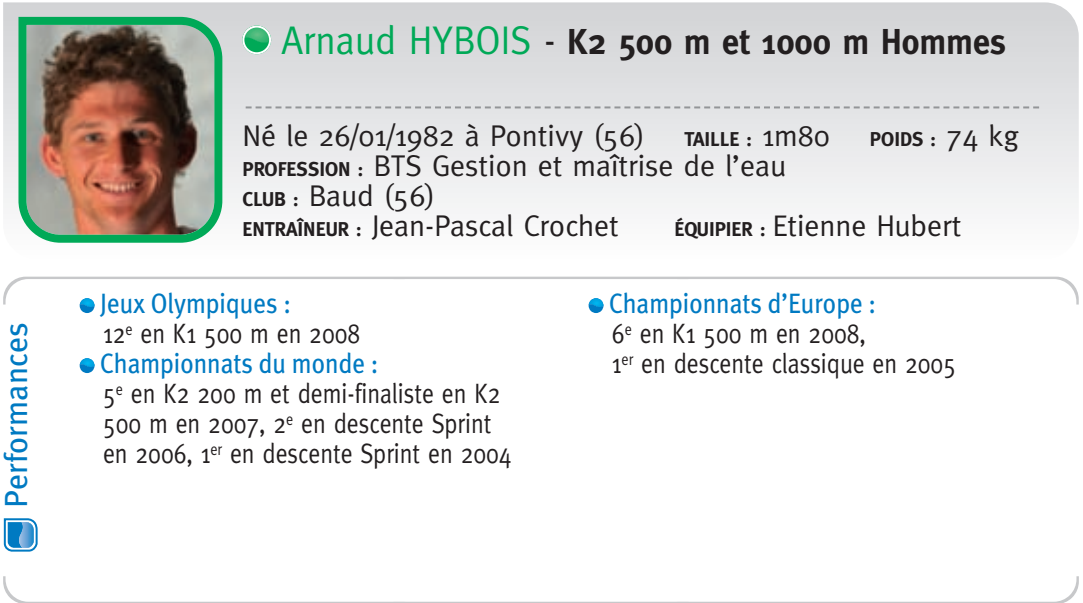
<style>
.page{position:relative;width:1083px;height:603px;background:#fff}
.page>*{position:absolute;margin:0;border:0;box-sizing:border-box;transform-origin:0 0}
.t1{font:700 36px "Meta";color:#231f20;scale:.95 1}
.t2{font:32px "Meta Plus";color:#007ac2}
.t3{font:30px/30px "Meta";color:#231f20}
.t4{font:28px/30px "Meta";color:#231f20;scale:.85 1}
.t5{font:28px "Meta Plus";color:#007ac2;scale:.9 1}
.t6{font:700 20px "Meta";color:#231f20}
.s1{font-weight:400;font-size:40px;color:#00a957}
.s2{font-weight:400;font-size:40px}
.s3{font-weight:400;font-size:30px}
.s4{font-weight:700;font-size:20px}
</style>
<div class="page">
<svg style="left:3px;top:2px;width:1076px;height:206px"></svg>
<svg style="left:246px;top:106px;width:793px;height:2px;background:#bcbec0"></svg>
<svg style="left:242px;top:26px;width:29px;height:28px"></svg>
<div style="left:242px;top:26px;width:29px;height:28px;border:4px solid #fff;border-radius:50%"></div>
<svg style="left:80px;top:358px;width:14px;height:15px"></svg>
<svg style="left:80px;top:304px;width:14px;height:9px"></svg>
<svg style="left:589px;top:304px;width:14px;height:9px"></svg>
<img style="left:18px;top:17px;width:204px;height:226px">
<svg style="left:3px;top:277px;width:1076px;height:27px"></svg>
<svg style="left:4px;top:518px;width:34px;height:34px"></svg>
<svg style="left:3px;top:576px;width:1076px;height:27px"></svg>
<p class="t2" style="left:-3px;top:508px;width:187px;rotate:-90deg">Performances</p>
<p class="t1" style="left:282px;top:21px;width:764px"><span class="s1">Arnaud HYBOIS</span> <span class="s2">-</span> K2 500 m et 1000 m Hommes</p>
<p class="t3" style="left:242px;top:121px;width:404px">Né le 26/01/1982 à Pontivy (56)</p>
<p class="t6" style="left:684px;top:128px;width:147px">TAILLE : <span class="s3">1m80</span></p>
<p class="t6" style="left:870px;top:128px;width:151px">POIDS : <span class="s3">74 kg</span></p>
<p class="t3" style="left:242px;top:151px;width:545px"><span class="s4">PROFESSION :</span> BTS Gestion et maîtrise de l’eau<br><span class="s4">CLUB :</span> Baud (56)<br><span class="s4">ENTRAÎNEUR :</span> Jean-Pascal Crochet</p>
<p class="t3" style="left:674px;top:211px;width:288px"><span class="s4">ÉQUIPIER :</span> Etienne Hubert</p>
<p class="t5" style="left:100px;top:287px;width:214px">Jeux Olympiques :</p>
<p class="t4" style="left:103px;top:318px;width:304px">12<sup>e</sup> en K1 500 m en 2008</p>
<p class="t5" style="left:100px;top:347px;width:311px">Championnats du monde :</p>
<p class="t4" style="left:103px;top:378px;width:482px">5<sup>e</sup> en K2 200 m et demi-finaliste en K2<br>500 m en 2007, 2<sup>e</sup> en descente Sprint en 2006, 1<sup>er</sup> en descente Sprint en 2004</p>
<p class="t5" style="left:609px;top:287px;width:298px">Championnats d’Europe :</p>
<p class="t4" style="left:612px;top:318px;width:406px">6<sup>e</sup> en K1 500 m en 2008,<br>1<sup>er</sup> en descente classique en 2005</p>
</div>
